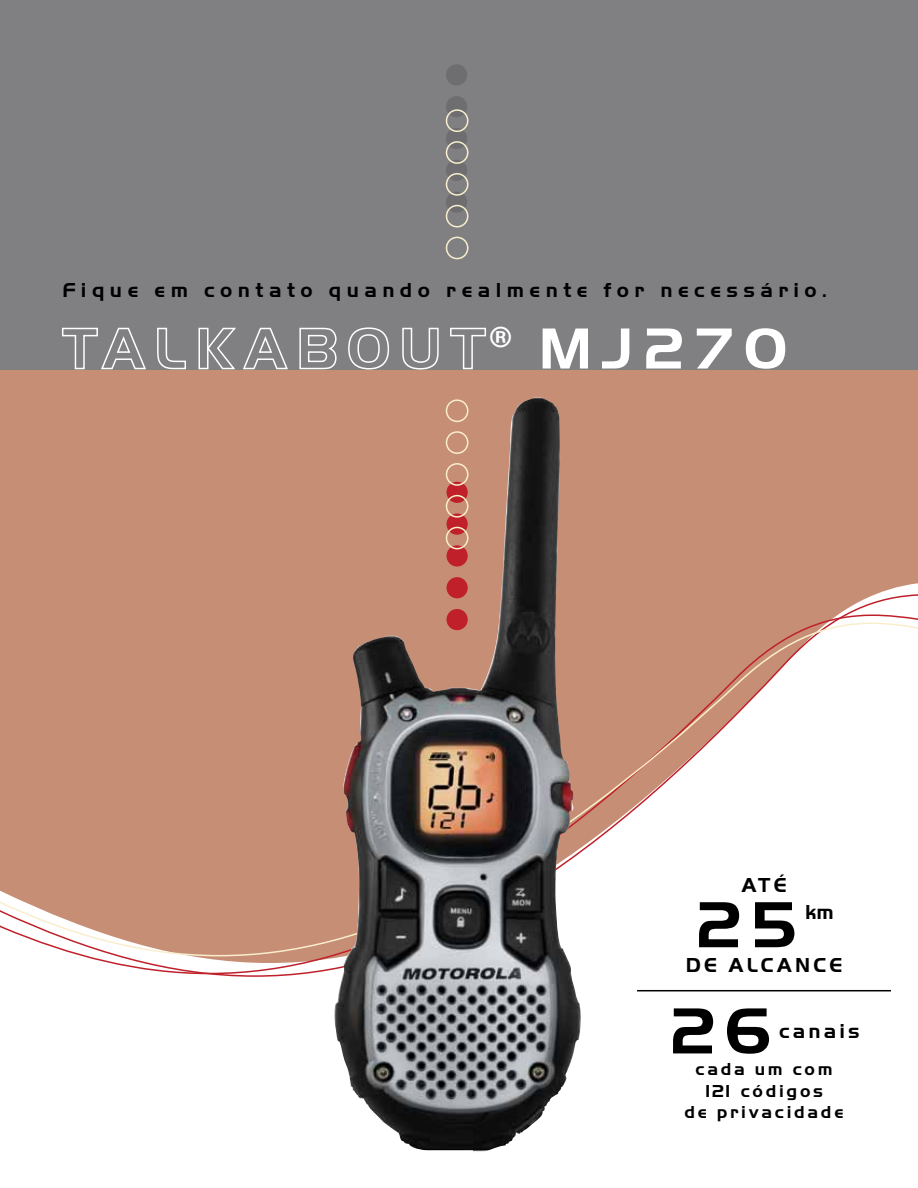
<style>
.page{position:relative;width:918px;height:1188px;background:#fff}
.page>*{position:absolute;margin:0;border:0;box-sizing:border-box;transform-origin:0 0}
.t1{font:67.5px "Handel Gothic";color:#000}
.t2{font:60px "Handel Gothic";letter-spacing:.15em;color:#fff}
.t3{font:21px "Handel Gothic";letter-spacing:.26em;color:#000}
.t4{font:21px "Handel Gothic";letter-spacing:.15em;color:#000}
.t5{font:18px/21.6px "Handel Gothic";letter-spacing:.15em;color:#000;text-align:center}
</style>
<div class="page">
<div style="left:0;top:370px;width:918px;height:224px;background:#c78e76"></div>
<svg style="left:0;top:594px;width:918px;height:383px;fill:#c78e76"></svg>
<svg style="left:0;top:614px;width:918px;height:360px"></svg>
<svg style="left:0;top:623px;width:918px;height:333px;fill:#c78e76"></svg>
<div style="left:0;top:0;width:918px;height:370px;background:#808083"></div>
<div style="left:446px;top:192px;width:21px;height:21px;background:#6e6e71;border-radius:50%"></div>
<div style="left:446px;top:160px;width:21px;height:21px;background:#6e6e71;border-radius:50%"></div>
<div style="left:446px;top:128px;width:21px;height:21px;background:#6e6e71;border-radius:50%"></div>
<div style="left:446px;top:96px;width:21px;height:21px;background:#6e6e71;border-radius:50%"></div>
<div style="left:446px;top:64px;width:21px;height:22px;background:#6e6e71;border-radius:50%"></div>
<svg style="left:446px;top:237px;width:22px;height:22px"></svg>
<svg style="left:446px;top:205px;width:22px;height:23px"></svg>
<svg style="left:446px;top:173px;width:22px;height:23px"></svg>
<svg style="left:446px;top:141px;width:22px;height:23px"></svg>
<svg style="left:446px;top:109px;width:22px;height:23px"></svg>
<svg style="left:62px;top:327px;width:84px;height:43px"></svg>
<svg style="left:157px;top:327px;width:29px;height:43px"></svg>
<svg style="left:198px;top:327px;width:90px;height:43px"></svg>
<svg style="left:299px;top:327px;width:38px;height:43px"></svg>
<svg style="left:348px;top:327px;width:42px;height:43px"></svg>
<svg style="left:402px;top:327px;width:37px;height:43px"></svg>
<svg style="left:450px;top:327px;width:36px;height:43px"></svg>
<hr style="left:637px;top:990px;width:254px;height:1px;background:#000">
<img style="left:331px;top:398px;width:251px;height:754px">
<p class="t3" style="left:62px;top:277px;width:766px">Fique em contato quando realmente for necessário.</p>
<h2 class="t2" style="left:489px;top:313px;width:299px"><sup>®</sup> MJ270</h2>
<p class="t3" style="left:742px;top:872px;width:47px">ATÉ</p>
<h1 class="t1" style="left:694px;top:885px;width:105px">25</h1>
<p class="t3" style="left:805px;top:899px;width:30px">km</p>
<p class="t4" style="left:686px;top:953px;width:158px">DE ALCANCE</p>
<h1 class="t1" style="left:668px;top:991px;width:105px">26</h1>
<p class="t3" style="left:779px;top:1019px;width:82px">canais</p>
<p class="t5" style="left:685px;top:1058px;width:160px">cada um com<br>121 códigos<br>de privacidade</p>
</div>
